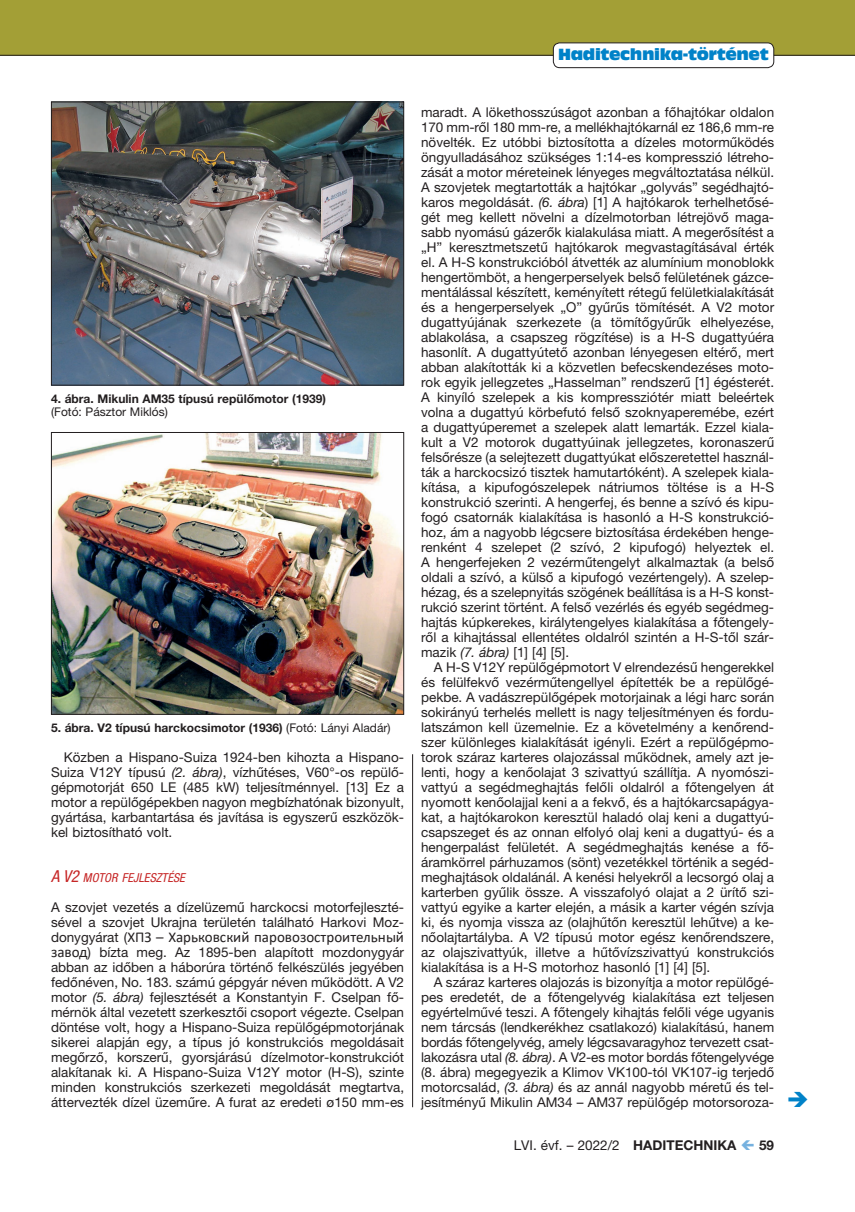
<style>
.page{position:relative;width:855px;height:1212px;background:#fff}
.page>*{position:absolute;margin:0;border:0;box-sizing:border-box;transform-origin:0 0}
.t1{font:15px "Calibri";color:#231f20}
.t2{font:15px "Antique Olive Compact";letter-spacing:-.02em;color:#0082c8}
.t3{font:13.5px/15px "Helvetica Neue LT Pro";color:#231f20;text-align:justify}
.t4{font:700 13.5px "Helvetica Neue LT Pro";color:#231f20}
.t5{font:italic condensed 12.3px "Helvetica Neue LT Pro";color:#c62626}
.t6{font:700 12px "Helvetica Neue LT Pro";color:#231f20}
.t7{font:12px "Helvetica Neue LT Pro";color:#231f20}
.s1{font-weight:400}
.s2{font-style:italic}
.s3{font-size:16.5px}
.s4{font-family:"Helvetica Neue LT Pro";font-size:13.5px}
.s5{font-family:"Calibri";font-size:15px}
.s6{font-weight:700}
</style>
<div class="page">
<div style="left:0;top:0;width:855px;height:55px;background:#a39f36"></div>
<hr style="left:0;top:55px;width:855px;height:1px;background:#231f20">
<div style="left:553px;top:43px;width:220px;height:25px;background:#fff;border-radius:6px"></div>
<div style="left:553px;top:43px;width:221px;height:25px;border:1px solid #231f20;border-radius:6px"></div>
<img style="left:53px;top:104px;width:349px;height:279px">
<div style="left:51px;top:102px;width:353px;height:283px;border:1px solid #231f20"></div>
<img style="left:53px;top:434px;width:349px;height:279px">
<div style="left:51px;top:432px;width:353px;height:283px;border:1px solid #231f20"></div>
<hr style="left:412px;top:754px;width:1px;height:353px;background:#231f20">
<p class="t2" style="left:558px;top:44px;width:212px">Haditechnika-történet</p>
<p class="t6" style="left:51px;top:391px;width:276px">4. ábra. Mikulin AM35 típusú repülőmotor (1939)</p>
<p class="t7" style="left:51px;top:405px;width:118px">(Fotó: Pásztor Miklós)</p>
<p class="t6" style="left:51px;top:720px;width:341px">5. ábra. V2 típusú harckocsimotor (1936) <span class="s1">(Fotó: Lányi Aladár)</span></p>
<p class="t3" style="left:51px;top:750px;width:354px;text-indent:13px">Közben a Hispano-Suiza 1924-ben kihozta a Hispano-Suiza V12Y típusú <span class="s2">(2. ábra)</span>, vízhűtéses, V60°-os repülő&shy;gépmotorját 650 LE (485 kW) teljesítménnyel. [13] Ez a motor a repülőgépekben nagyon megbízhatónak bizonyult, gyártása, karbantartása és javítása is egyszerű eszközök&shy;kel biztosítható volt.</p>
<p class="t5" style="left:51px;top:871px;width:135px"><span class="s3">A V2</span> MOTOR FEJLESZTÉSE</p>
<p class="t3" style="left:51px;top:900px;width:354px">A szovjet vezetés a dízelüzemű harckocsi motorfejleszté&shy;sével a szovjet Ukrajna területén található Harkovi Moz-</p>
<p class="t1" style="left:51px;top:927px;width:354px"><span class="s4">donygyárat (</span>ХПЗ – Харьковский паровозостроительный</p>
<p class="t3" style="left:51px;top:945px;width:354px"><span class="s5">завод</span>) bízta meg. Az 1895-ben alapított mozdonygyár abban az időben a háborúra történő felkészülés jegyében fedőnéven, No. 183. számú gépgyár néven működött. A V2 motor <span class="s2">(5. ábra)</span> fejlesztését a Konstantyin F. Cselpan fő&shy;mérnök által vezetett szerkesztői csoport végezte. Cselpan döntése volt, hogy a Hispano-Suiza repülőgépmotorjának sikerei alapján egy, a típus jó konstrukciós megoldásait megőrző, korszerű, gyorsjárású dízelmotor-konstrukciót alakítanak ki. A Hispano-Suiza V12Y motor (H-S), szinte minden konstrukciós szerkezeti megoldását megtartva, áttervezték dízel üzeműre. A furat az eredeti ø150 mm-es</p>
<p class="t3" style="left:421px;top:105px;width:355px">maradt. A lökethosszúságot azonban a főhajtókar oldalon 170 mm-ről 180 mm-re, a mellékhajtókarnál ez 186,6 mm-re növelték. Ez utóbbi biztosította a dízeles motorműködés öngyulladásához szükséges 1:14-es kompresszió létreho&shy;zását a motor méreteinek lényeges megváltoztatása nélkül.<br>A szovjetek megtartották a hajtókar „golyvás” segédhajtó&shy;karos megoldását. <span class="s2">(6. ábra</span>) [1] A hajtókarok terhelhetősé&shy;gét meg kellett növelni a dízelmotorban létrejövő maga&shy;sabb nyomású gázerők kialakulása miatt. A megerősítést a „H” keresztmetszetű hajtókarok megvastagításával érték el. A H-S konstrukcióból átvették az alumínium monoblokk hengertömböt, a hengerperselyek belső felületének gázce&shy;mentálással készített, keményített rétegű felületkialakítását és a hengerperselyek „O” gyűrűs tömítését. A V2 motor dugattyújának szerkezete (a tömítőgyűrűk elhelyezése, ablakolása, a csapszeg rögzítése) is a H-S dugattyúéra hasonlít. A dugattyútető azonban lényegesen eltérő, mert abban alakították ki a közvetlen befecskendezéses moto&shy;rok egyik jellegzetes „Hasselman” rendszerű [1] égésterét.<br>A kinyíló szelepek a kis kompressziótér miatt beleértek volna a dugattyú körbefutó felső szoknyaperemébe, ezért a dugattyúperemet a szelepek alatt lemarták. Ezzel kiala&shy;kult a V2 motorok dugattyúinak jellegzetes, koronaszerű felsőrésze (a selejtezett dugattyúkat előszeretettel használ&shy;ták a harckocsizó tisztek hamutartóként). A szelepek kiala&shy;kítása, a kipufogószelepek nátriumos töltése is a H-S konstrukció szerinti. A hengerfej, és benne a szívó és kipu&shy;fogó csatornák kialakítása is hasonló a H-S konstrukció&shy;hoz, ám a nagyobb légcsere biztosítása érdekében henge&shy;renként 4 szelepet (2 szívó, 2 kipufogó) helyeztek el.<br>A hengerfejeken 2 vezérműtengelyt alkalmaztak (a belső oldali a szívó, a külső a kipufogó vezértengely). A szelep&shy;hézag, és a szelepnyitás szögének beállítása is a H-S konst&shy;rukció szerint történt. A felső vezérlés és egyéb segédmeg&shy;hajtás kúpkerekes, királytengelyes kialakítása a főtengely&shy;ről a kihajtással ellentétes oldalról szintén a H-S-től szár&shy;mazik <span class="s2">(7. ábra)</span> [1] [4] [5].</p>
<p class="t3" style="left:421px;top:659px;width:354px;text-indent:13px">A H-S V12Y repülőgépmotort V elrendezésű hengerekkel és felülfekvő vezérműtengellyel építették be a repülőgé&shy;pekbe. A vadászrepülőgépek motorjainak a légi harc során sokirányú terhelés mellett is nagy teljesítményen és fordu&shy;latszámon kell üzemelnie. Ez a követelmény a kenőrend&shy;szer különleges kialakítását igényli. Ezért a repülőgépmo&shy;torok száraz karteres olajozással működnek, amely azt je&shy;lenti, hogy a kenőolajat 3 szivattyú szállítja. A nyomószi&shy;vattyú a segédmeghajtás felőli oldalról a főtengelyen át nyomott kenőolajjal keni a a fekvő, és a hajtókarcsapágya&shy;kat, a hajtókarokon keresztül haladó olaj keni a dugattyú&shy;csapszeget és az onnan elfolyó olaj keni a dugattyú- és a hengerpalást felületét. A segédmeghajtás kenése a fő&shy;áramkörrel párhuzamos (sönt) vezetékkel történik a segéd&shy;meghajtások oldalánál. A kenési helyekről a lecsorgó olaj a karterben gyűlik össze. A visszafolyó olajat a 2 ürítő szi&shy;vattyú egyike a karter elején, a másik a karter végén szívja ki, és nyomja vissza az (olajhűtőn keresztül lehűtve) a ke&shy;nőolajtartályba. A V2 típusú motor egész kenőrendszere, az olajszivattyúk, illetve a hűtővízszivattyú konstrukciós kialakítása is a H-S motorhoz hasonló [1] [4] [5].</p>
<p class="t3" style="left:421px;top:974px;width:354px;text-indent:13px">A száraz karteres olajozás is bizonyítja a motor repülőgé&shy;pes eredetét, de a főtengelyvég kialakítása ezt teljesen egyértelművé teszi. A főtengely kihajtás felőli vége ugyanis nem tárcsás (lendkerékhez csatlakozó) kialakítású, hanem bordás főtengelyvég, amely légcsavaragyhoz tervezett csat&shy;lakozásra utal <span class="s2">(8. ábra)</span>. A V2-es motor bordás főtengelyvége (8. ábra) megegyezik a Klimov VK100-tól VK107-ig terjedő motorcsalád, <span class="s2">(3. ábra)</span> és az annál nagyobb méretű és tel&shy;jesítményű Mikulin AM34 – AM37 repülőgép motorsoroza-</p>
<p class="t3" style="left:514px;top:1137px;width:224px">LVI. évf. – 2022/2 <span class="s6">HADITECHNIKA</span></p>
<p class="t4" style="left:759px;top:1137px;width:17px">59</p>
</div>
